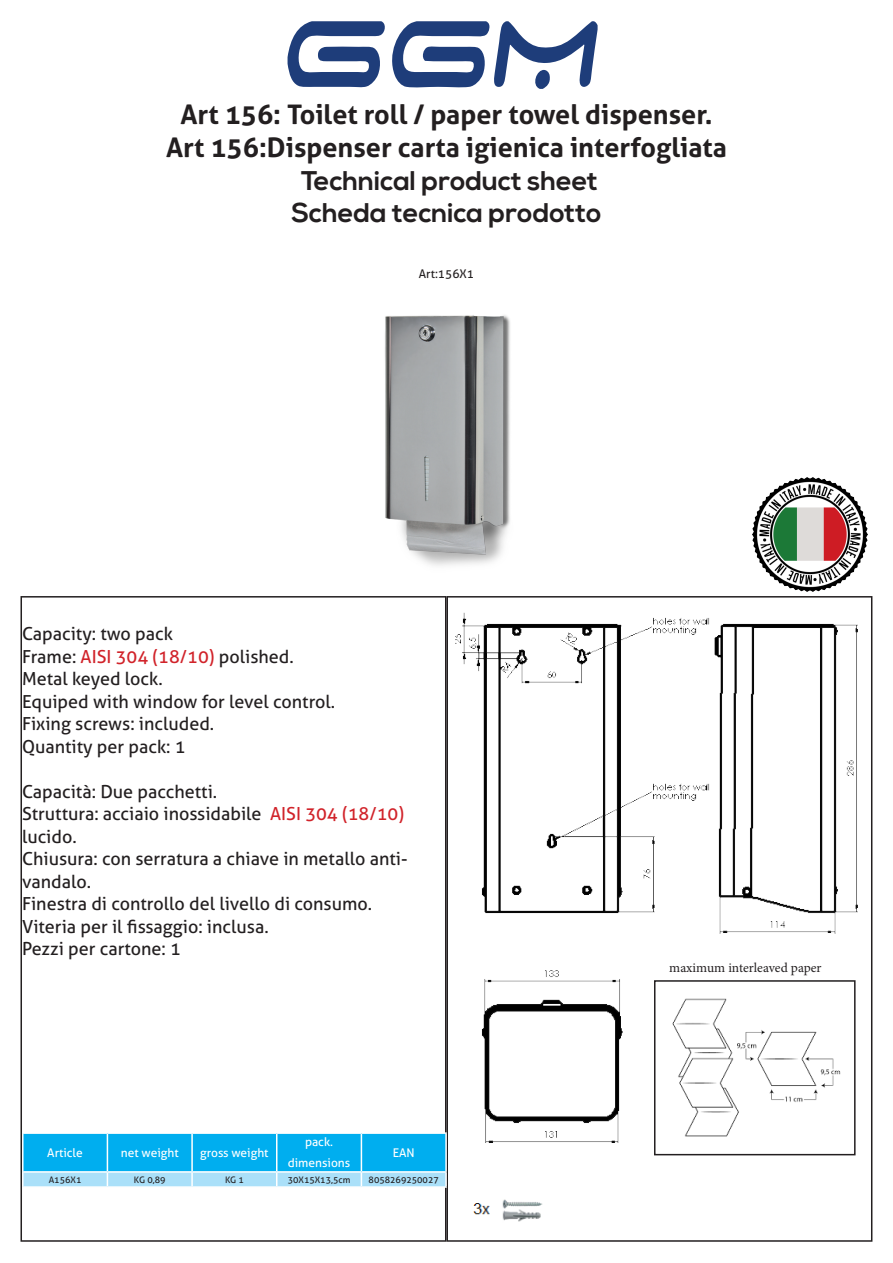
<style>
.page{position:relative;width:893px;height:1263px;background:#fff}
.page>*{position:absolute;margin:0;border:0;box-sizing:border-box;transform-origin:0 0}
.intest_articolo{font:700 27px "Aller";color:#231f20}
.intest_articolo-2{font:700 27px "Nexa";color:#231f20}
.Italiano{font:18px/22.5px "Aller";color:#231f20}
.interno{font:18px "Aller";color:#231f20}
.t1{font:13.5px "Minion Pro";color:#231f20}
.t2{font:12px "Aller";color:#fff}
.t3{font:12px "Aller";color:#231f20}
.t4{font:9px "Aller";color:#231f20}
.s1{color:#d1232a}
</style>
<div class="page">
<svg style="left:288px;top:21px;width:310px;height:68px"></svg>
<img style="left:385px;top:315px;width:125px;height:251px">
<div style="left:21px;top:596px;width:425px;height:646px;border:2px solid #231f20"></div>
<img style="left:753px;top:477px;width:114px;height:115px">
<img style="left:455px;top:612px;width:403px;height:544px">
<div style="left:446px;top:596px;width:426px;height:646px;border:2px solid #231f20"></div>
<img style="left:473px;top:1199px;width:69px;height:23px">
<hr style="left:22px;top:1132px;width:85px;height:2px;background:#fff">
<hr style="left:361px;top:1132px;width:86px;height:2px;background:#fff">
<hr style="left:22px;top:1186px;width:85px;height:2px;background:#fff">
<hr style="left:361px;top:1186px;width:86px;height:2px;background:#fff">
<svg style="left:22px;top:1133px;width:425px;height:54px;background:#41c1f2"></svg>
<img style="left:668px;top:983px;width:174px;height:169px">
<div style="left:654px;top:980px;width:201px;height:175px;border:2px solid #231f20"></div>
<p class="intest_articolo" style="left:180px;top:97px;width:534px">Art 156: Toilet roll / paper towel dispenser.</p>
<p class="intest_articolo" style="left:166px;top:131px;width:562px">Art 156:Dispenser carta igienica interfogliata</p>
<p class="intest_articolo-2" style="left:301px;top:165px;width:298px">Technical product sheet</p>
<p class="intest_articolo-2" style="left:291px;top:197px;width:312px">Scheda tecnica prodotto</p>
<p class="t3" style="left:419px;top:266px;width:57px">Art:156X1</p>
<p class="interno" style="left:22px;top:623px;width:153px">Capacity: two pack</p>
<p class="interno" style="left:22px;top:645px;width:273px">Frame: <span class="s1">AISI 304 (18/10)</span> polished.</p>
<p class="interno" style="left:22px;top:668px;width:142px">Metal keyed lock.</p>
<p class="interno" style="left:22px;top:690px;width:315px">Equiped with window for level control.</p>
<p class="Italiano" style="left:22px;top:713px;width:194px">Fixing screws: included.</p>
<p class="interno" style="left:22px;top:735px;width:165px">Quantity per pack: 1</p>
<p class="Italiano" style="left:22px;top:780px;width:197px">Capacità: Due pacchetti.</p>
<p class="Italiano" style="left:22px;top:803px;width:384px">Struttura: acciaio inossidabile <span class="s1">AISI 304 (18/10) </span>lucido.</p>
<p class="Italiano" style="left:22px;top:848px;width:387px">Chiusura: con serratura a chiave in metallo anti&shy;vandalo.</p>
<p class="Italiano" style="left:22px;top:893px;width:352px">Finestra di controllo del livello di consumo.</p>
<p class="Italiano" style="left:22px;top:915px;width:248px">Viteria per il fissaggio: inclusa.</p>
<p class="Italiano" style="left:22px;top:938px;width:160px">Pezzi per cartone: 1</p>
<p class="t2" style="left:47px;top:1145px;width:37px">Article</p>
<p class="t2" style="left:121px;top:1145px;width:59px">net weight</p>
<p class="t2" style="left:200px;top:1145px;width:70px">gross weight</p>
<p class="t2" style="left:305px;top:1135px;width:30px">pack.</p>
<p class="t2" style="left:288px;top:1156px;width:64px">dimensions</p>
<p class="t2" style="left:393px;top:1145px;width:23px">EAN</p>
<p class="t4" style="left:49px;top:1174px;width:34px">A156X1</p>
<p class="t4" style="left:134px;top:1174px;width:33px">KG 0,89</p>
<p class="t4" style="left:225px;top:1174px;width:20px">KG 1</p>
<p class="t4" style="left:288px;top:1174px;width:64px">30X15X13,5cm</p>
<p class="t4" style="left:369px;top:1174px;width:72px">8058269250027</p>
<p class="t1" style="left:669px;top:959px;width:154px">maximum interleaved paper</p>
</div>
